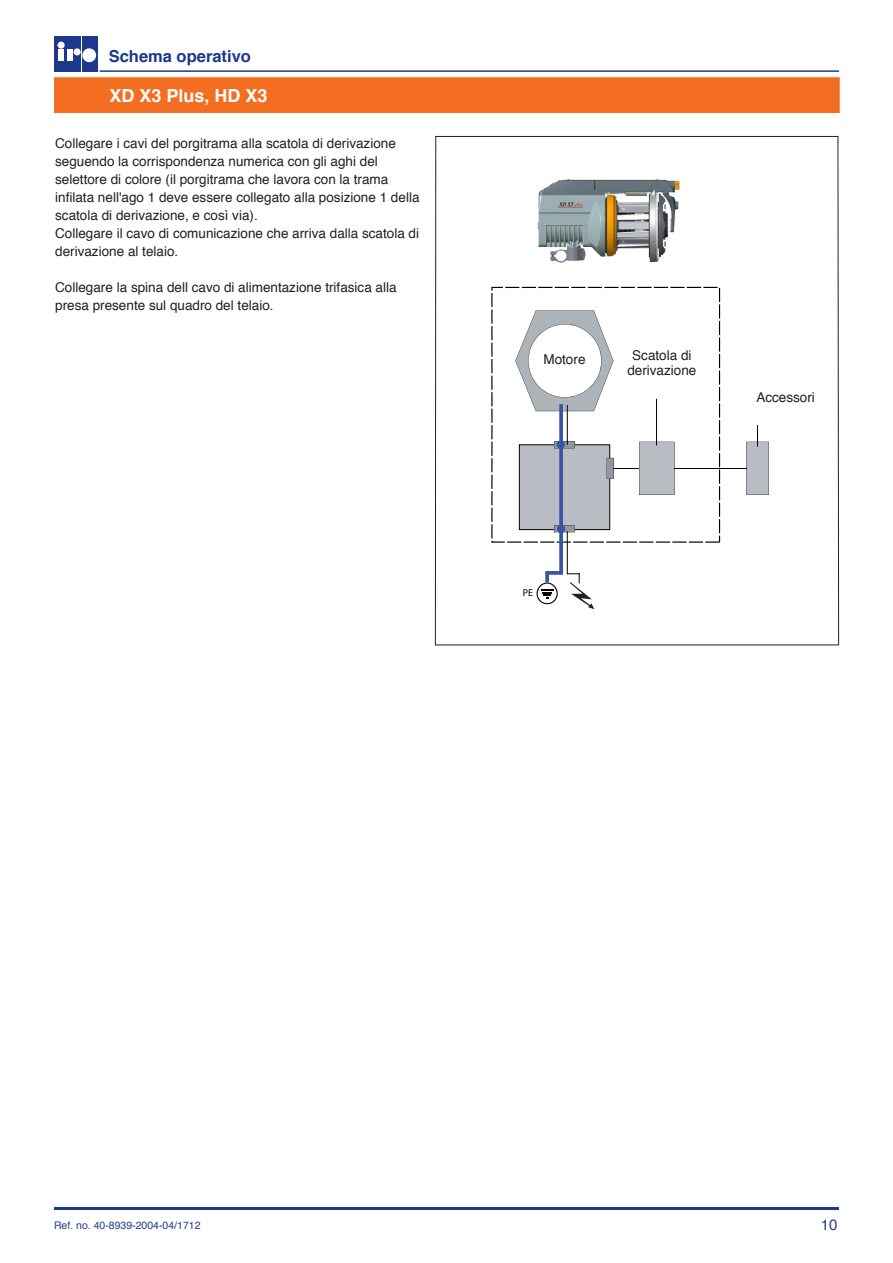
<style>
.page{position:relative;width:893px;height:1263px;background:#fff}
.page>*{position:absolute;margin:0;border:0;box-sizing:border-box;transform-origin:0 0}
.t1{font:700 18px "Helvetica";color:#fff}
.t2{font:700 16.5px "Helvetica";color:#1b388c}
.t3{font:15px "Helvetica";color:#253f8e}
.t4{font:13.5px/18px "Helvetica";color:#231f20}
.t5{font:10.5px "Helvetica";color:#253f8e}
.t6{font:700 10.05px "Helvetica";color:#000}
</style>
<div class="page">
<div style="left:54px;top:36px;width:43px;height:36px;background:#1b388c"></div>
<hr style="left:81px;top:36px;width:1px;height:36px;background:#fff">
<div style="left:67px;top:49px;width:6px;height:12px;background:#fff"></div>
<div style="left:58px;top:42px;width:7px;height:7px;background:#fff;border-radius:50%"></div>
<div style="left:58px;top:49px;width:6px;height:12px;background:#fff"></div>
<div style="left:82px;top:48px;width:14px;height:14px;background:#fff;border-radius:50%"></div>
<div style="left:74px;top:48px;width:7px;height:7px;background:#fff;border-radius:50%"></div>
<hr style="left:54px;top:1208px;width:785px;height:2px;background:#1b388c">
<hr style="left:100px;top:70px;width:739px;height:2px;background:#1b388c">
<div style="left:54px;top:77px;width:786px;height:36px;background:#f36e21;border:2px solid #f36e21"></div>
<svg style="left:435px;top:136px;width:404px;height:510px"></svg>
<img style="left:534px;top:176px;width:147px;height:89px">
<div style="left:519px;top:444px;width:91px;height:86px;background:#b9bdc3;border:1px solid #000"></div>
<svg style="left:607px;top:442px;width:67px;height:53px"></svg>
<hr style="left:674px;top:468px;width:72px;height:1px;background:#000">
<svg style="left:554px;top:440px;width:20px;height:9px"></svg>
<svg style="left:554px;top:525px;width:20px;height:8px"></svg>
<svg style="left:515px;top:310px;width:98px;height:101px"></svg>
<hr style="left:656px;top:399px;width:1px;height:46px;background:#000">
<svg style="left:746px;top:425px;width:23px;height:70px"></svg>
<div style="left:491px;top:287px;width:229px;height:256px;border:1px dashed #000"></div>
<svg style="left:559px;top:404px;width:4px;height:167px"></svg>
<hr style="left:567px;top:531px;width:1px;height:43px;background:#000">
<hr style="left:567px;top:405px;width:1px;height:39px;background:#000">
<svg style="left:536px;top:582px;width:22px;height:22px"></svg>
<svg style="left:549px;top:571px;width:14px;height:4px"></svg>
<svg style="left:545px;top:571px;width:4px;height:11px"></svg>
<svg style="left:567px;top:573px;width:27px;height:36px"></svg>
<p class="t2" style="left:109px;top:43px;width:144px">Schema operativo</p>
<h1 class="t1" style="left:109px;top:81px;width:160px">XD X3 Plus, HD X3</h1>
<p class="t4" style="left:55px;top:135px;width:366px">Collegare i cavi del porgitrama alla scatola di derivazione seguendo la corrispondenza numerica con gli aghi del selettore di colore (il porgitrama che lavora con la trama infilata nell'ago 1 deve essere collegato alla posizione 1 della scatola di derivazione, e così via).<br>Collegare il cavo di comunicazione che arriva dalla scatola di derivazione al telaio.</p>
<p class="t4" style="left:55px;top:279px;width:343px">Collegare la spina dell cavo di alimentazione trifasica alla presa presente sul quadro del telaio.</p>
<p class="t4" style="left:543px;top:351px;width:44px">Motore</p>
<p class="t4" style="left:627px;top:348px;width:71px;line-height:15px;text-align:center">Scatola di derivazione</p>
<p class="t4" style="left:756px;top:389px;width:60px">Accessori</p>
<p class="t6" style="left:523px;top:587px;width:12px">PE</p>
<p class="t5" style="left:54px;top:1217px;width:148px">Ref. no. 40-8939-2004-04/1712</p>
<p class="t3" style="left:821px;top:1213px;width:18px">10</p>
</div>
